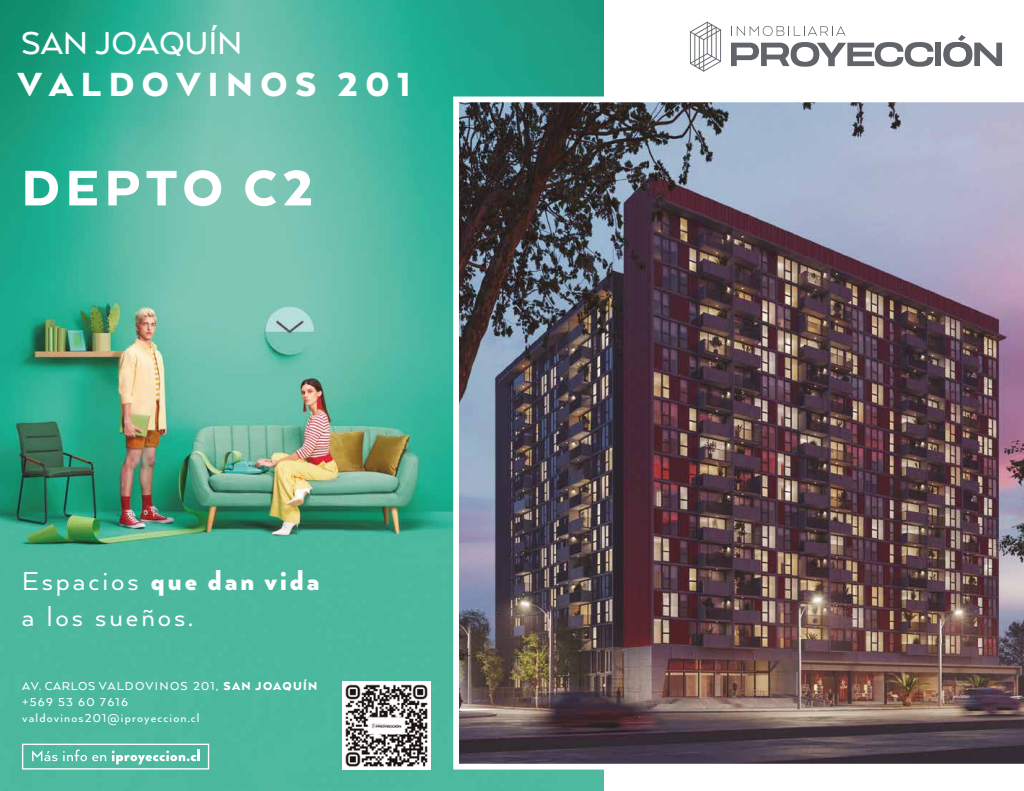
<style>
.page{position:relative;width:1024px;height:791px;background:#fff}
.page>*{position:absolute;margin:0;border:0;box-sizing:border-box;transform-origin:0 0}
.t1{font:900 57.6px "Arquitecta";letter-spacing:.1em;color:#fff}
.t2{font:900 38.6px "Arquitecta";letter-spacing:.195em;color:#fff}
.t3{font:500 36.5px "Arquitecta";letter-spacing:-.005em;color:#fff}
.t4{font:29.9px/35.9px "Arquitecta";letter-spacing:.1em;color:#fff}
.t5{font:500 13.2px/15.9px "Arquitecta";letter-spacing:.09em;color:#fff}
.s1{font-weight:900}
</style>
<div class="page">
<img style="left:0;top:0;width:604px;height:791px">
<svg style="left:22px;top:744px;width:187px;height:25px;background:#71c7b2"></svg>
<img style="left:453px;top:96px;width:570px;height:673px">
<svg style="left:689px;top:22px;width:32px;height:50px"></svg>
<svg style="left:731px;top:26px;width:114px;height:10px"></svg>
<div style="left:935px;top:43px;width:6px;height:23px;background:#616569"></div>
<svg style="left:731px;top:42px;width:202px;height:25px"></svg>
<svg style="left:943px;top:35px;width:58px;height:32px"></svg>
<img style="left:342px;top:682px;width:88px;height:87px">
<h3 class="t3" style="left:21px;top:20px;width:223px">SAN JOAQUÍN</h3>
<h2 class="t2" style="left:18px;top:61px;width:394px">VALDOVINOS 201</h2>
<h1 class="t1" style="left:22px;top:152px;width:293px">DEPTO C2</h1>
<h3 class="t4" style="left:22px;top:562px;width:299px">Espacios <span class="s1">que dan vida </span>a los sueños.</h3>
<p class="t5" style="left:22px;top:678px;width:297px">AV. CARLOS VALDOVINOS 201, <span class="s1">SAN JOAQUÍN </span>+569 53 60 7616<br>valdovinos201@iproyeccion.cl</p>
</div>
